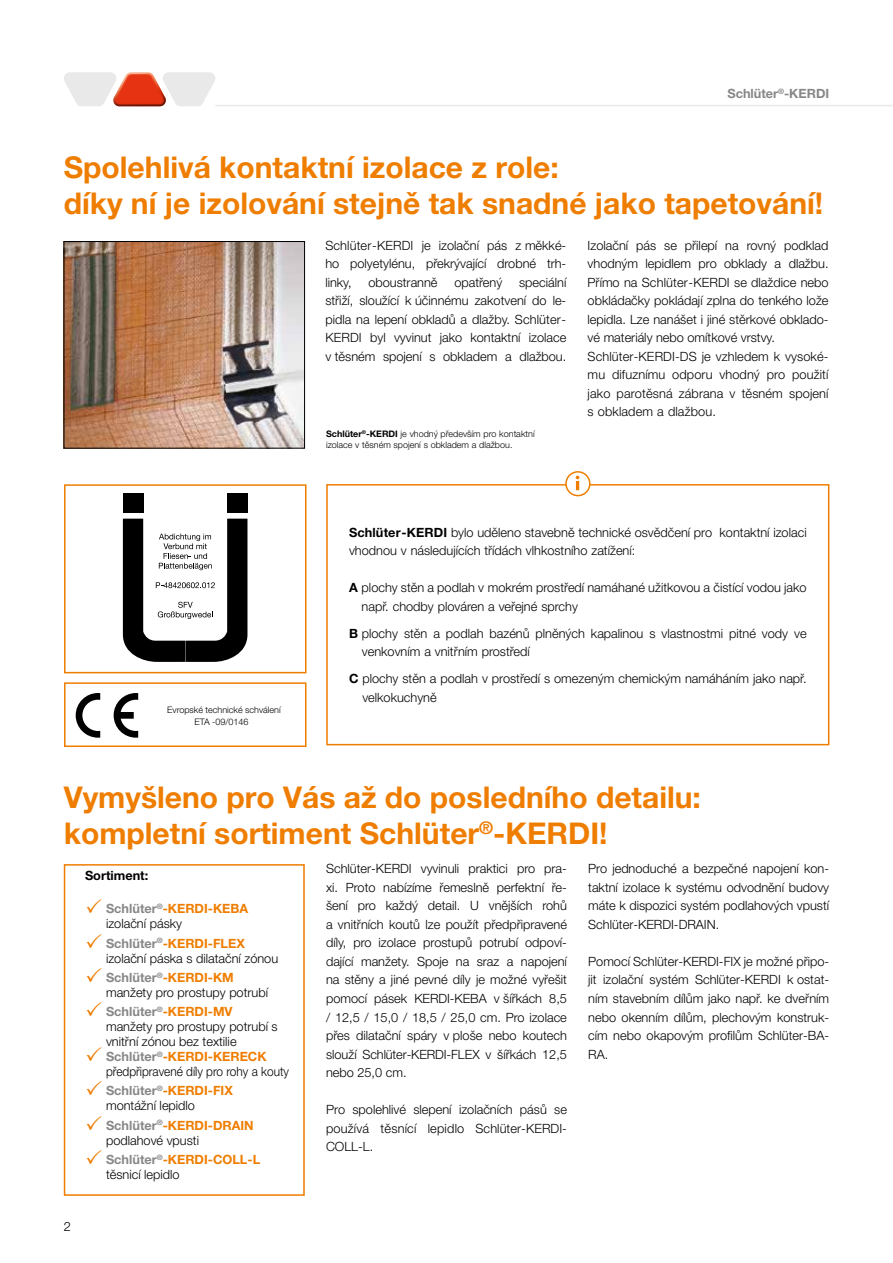
<style>
.page{position:relative;width:893px;height:1263px;background:#fff}
.page>*{position:absolute;margin:0;border:0;box-sizing:border-box;transform-origin:0 0}
.Head_Orange{font:700 30px "Helvetica Neue LT Pro";color:#ef7d00}
.body_copy{font:300 12.75px/18.6px "Helvetica Neue LT Pro";color:#000}
.body_copy-2{font:700 12.75px "Helvetica Neue LT Pro";color:#ef7d00}
.body_copy-3{font:300 12.75px "Helvetica Neue LT Pro";color:#000;scale:.93 1}
.head_competence_fiel{font:700 12.75px "Helvetica Neue LT Pro";color:#878787}
.body_copy-4{font:700 12.75px "Helvetica Neue LT Pro";color:#000}
.t1{font:300 9px/12px "Helvetica Neue LT Pro";color:#000;text-align:center}
.s1{font-weight:700}
.s2{color:#878787}
.s3{font-weight:700;color:#878787}
.s4{font-weight:700;color:#ef7d00}
</style>
<div class="page">
<div style="left:64px;top:864px;width:241px;height:332px;border:2px solid #ef7d00"></div>
<img style="left:66px;top:243px;width:237px;height:203px">
<div style="left:64px;top:241px;width:241px;height:207px;border:1px solid #000"></div>
<div style="left:326px;top:484px;width:503px;height:261px;border:2px solid #ef7d00"></div>
<svg style="left:566px;top:472px;width:24px;height:24px"></svg>
<div style="left:565px;top:471px;width:25px;height:25px;border:2px solid #ef7d00;border-radius:50%"></div>
<svg style="left:576px;top:476px;width:3px;height:14px"></svg>
<svg style="left:123px;top:519px;width:125px;height:143px"></svg>
<div style="left:123px;top:493px;width:20px;height:20px;background:#000"></div>
<div style="left:227px;top:493px;width:21px;height:20px;background:#000"></div>
<div style="left:64px;top:484px;width:242px;height:189px;border:2px solid #ef7d00"></div>
<div style="left:64px;top:682px;width:242px;height:65px;border:2px solid #ef7d00"></div>
<svg style="left:114px;top:693px;width:24px;height:45px"></svg>
<svg style="left:76px;top:693px;width:24px;height:45px"></svg>
<hr style="left:215px;top:105px;width:678px;height:1px;background:#e9e9e9">
<svg style="left:64px;top:72px;width:151px;height:34px"></svg>
<p class="head_competence_fiel" style="left:727px;top:85px;width:103px">Schlüter<sup>®</sup>-KERDI</p>
<p class="Head_Orange" style="left:64px;top:149px;width:496px">Spolehlivá kontaktní izolace z role:</p>
<p class="Head_Orange" style="left:64px;top:185px;width:761px">díky ní je izolování stejně tak snadné jako tapetování!</p>
<p class="body_copy" style="left:325px;top:235px;width:242px;text-align:justify">Schlüter-KERDI je izolační pás z měkké&shy;ho polyetylénu, překrývající drobné trh&shy;linky,</p>
<p class="body_copy" style="left:588px;top:235px;width:242px;text-align:justify">Izolační pás se přilepí na rovný podklad vhodným lepidlem pro obklady a dlažbu.<br>Přímo na Schlüter-KERDI se dlaždice nebo obkládačky pokládají zplna do tenkého lože lepidla. Lze nanášet i jiné stěrkové obklado&shy;vé materiály nebo omítkové vrstvy.</p>
<p class="body_copy" style="left:588px;top:347px;width:242px;text-align:justify">Schlüter-KERDI-DS je vzhledem k vysoké&shy;mu difuznímu odporu vhodný pro použití jako parotěsná zábrana v těsném spojení s obkladem a dlažbou.</p>
<p class="body_copy" style="left:325px;top:272px;width:242px;text-indent:194px">speciální střiží, sloužící k účinnému zakotvení do le&shy;pidla na lepení obkladů a dlažby. Schlüter-KERDI byl vyvinut jako kontaktní izolace v těsném spojení s obkladem a dlažbou.</p>
<p class="body_copy" style="left:368px;top:272px;width:71px">oboustranně</p>
<p class="body_copy" style="left:454px;top:272px;width:49px">opatřený</p>
<p class="t1" style="left:167px;top:703px;width:115px">Evropské technické schválení<br>ETA -09/0146</p>
<p class="t1" style="left:326px;top:427px;width:210px"><span class="s1">Schlüter</span><sup>®</sup><span class="s1">-KERDI</span> je vhodný především pro kontaktní</p>
<p class="t1" style="left:326px;top:438px;width:188px">izolace v těsném spojení s obkladem a dlažbou.</p>
<p class="body_copy" style="left:349px;top:522px;width:459px"><span class="s1">Schlüter-KERDI</span> bylo uděleno stavebně technické osvědčení pro kontaktní izolaci vhodnou v následujících třídách vlhkostního zatížení:</p>
<p class="body_copy" style="left:362px;top:578px;width:447px;text-indent:-13px"><span class="s1">A</span> plochy stěn a podlah v mokrém prostředí namáhané užitkovou a čistící vodou jako např. chodby plováren a veřejné sprchy</p>
<p class="body_copy" style="left:362px;top:624px;width:446px;text-indent:-13px"><span class="s1">B</span> plochy stěn a podlah bazénů plněných kapalinou s vlastnostmi pitné vody ve venkovním a vnitřním prostředí</p>
<p class="body_copy" style="left:362px;top:669px;width:446px;text-indent:-13px"><span class="s1">C</span> plochy stěn a podlah v prostředí s omezeným chemickým namáháním jako např. velkokuchyně</p>
<p class="Head_Orange" style="left:64px;top:779px;width:639px">Vymyšleno pro Vás až do posledního detailu:</p>
<p class="Head_Orange" style="left:64px;top:815px;width:545px">kompletní sortiment Schlüter<sup>®</sup>-KERDI!</p>
<p class="body_copy" style="left:326px;top:859px;width:242px;text-align:justify">Schlüter-KERDI vyvinuli praktici pro pra&shy;xi. Proto nabízíme řemeslně perfektní ře&shy;šení pro každý detail. U vnějších rohů</p>
<p class="body_copy" style="left:326px;top:915px;width:242px;text-align:justify">a vnitřních koutů lze použít předpřipravené díly, pro izolace prostupů potrubí odpoví&shy;dající manžety. Spoje na sraz a napojení na stěny a jiné pevné díly je možné vyřešit pomocí pásek KERDI-KEBA v šířkách 8,5 / 12,5 / 15,0 / 18,5 / 25,0 cm. Pro izolace přes dilatační spáry v ploše nebo koutech slouží Schlüter-KERDI-FLEX v šířkách 12,5 nebo 25,0 cm.</p>
<p class="body_copy" style="left:326px;top:1100px;width:243px;text-align:justify">Pro spolehlivé slepení izolačních pásů se používá těsnící lepidlo Schlüter-KERDI-COLL-L.</p>
<p class="body_copy" style="left:588px;top:859px;width:242px;text-align:justify">Pro jednoduché a bezpečné napojení kon&shy;taktní izolace k systému odvodnění budovy máte k dispozici systém podlahových vpustí Schlüter-KERDI-DRAIN.</p>
<p class="body_copy" style="left:588px;top:952px;width:242px">Pomocí Schlüter-KERDI-FIX je možné připo&shy;jit izolační systém Schlüter-KERDI k ostat&shy;ním stavebním dílům jako např. ke dveřním nebo okenním dílům, plechovým konstruk&shy;cím nebo okapovým profilům Schlüter-BA-RA.</p>
<p class="body_copy-4" style="left:85px;top:868px;width:65px">Sortiment:</p>
<p class="body_copy-2" style="left:106px;top:901px;width:144px"><span class="s2">Schlüter</span><sup>®</sup>-KERDI-KEBA</p>
<p class="body_copy" style="left:106px;top:914px;width:78px">izolační pásky</p>
<p class="body_copy" style="left:106px;top:935px;width:174px;line-height:15px"><span class="s3">Schlüter</span><sup>®</sup><span class="s4">-KERDI-FLEX </span>izolační páska s dilatační zónou</p>
<p class="body_copy-2" style="left:106px;top:969px;width:129px"><span class="s2">Schlüter</span><sup>®</sup>-KERDI-KM</p>
<p class="body_copy" style="left:106px;top:983px;width:164px">manžety pro prostupy potrubí</p>
<p class="body_copy" style="left:106px;top:1004px;width:173px;line-height:15px"><span class="s3">Schlüter</span><sup>®</sup><span class="s4">-KERDI-MV </span>manžety pro prostupy potrubí s vnitřní zónou bez textilie</p>
<p class="body_copy-2" style="left:106px;top:1049px;width:162px"><span class="s2">Schlüter</span><sup>®</sup>-KERDI-KERECK</p>
<p class="body_copy-3" style="left:106px;top:1064px;width:198px">předpřipravené díly pro rohy a kouty</p>
<p class="body_copy-2" style="left:106px;top:1083px;width:128px"><span class="s2">Schlüter</span><sup>®</sup>-KERDI-FIX</p>
<p class="body_copy" style="left:106px;top:1096px;width:91px">montážní lepidlo</p>
<p class="body_copy-2" style="left:106px;top:1117px;width:149px"><span class="s2">Schlüter</span><sup>®</sup>-KERDI-DRAIN</p>
<p class="body_copy" style="left:106px;top:1130px;width:95px">podlahové vpusti</p>
<p class="body_copy-2" style="left:106px;top:1151px;width:156px"><span class="s2">Schlüter</span><sup>®</sup>-KERDI-COLL-L</p>
<p class="body_copy" style="left:106px;top:1165px;width:75px">těsnicí lepidlo</p>
<p class="body_copy" style="left:64px;top:1217px;width:9px">2</p>
</div>
